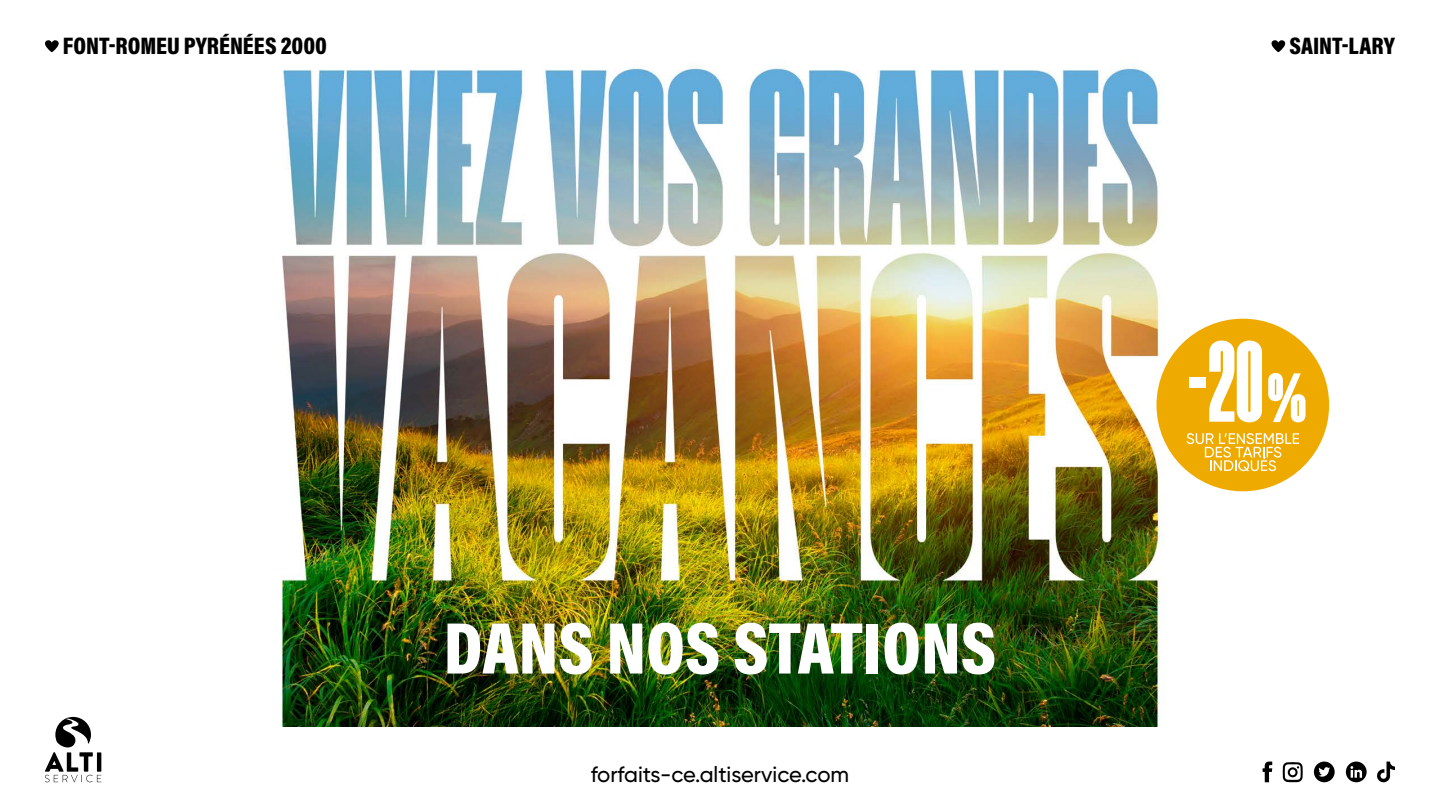
<style>
.page{position:relative;width:1440px;height:810px;background:#fff}
.page>*{position:absolute;margin:0;border:0;box-sizing:border-box;transform-origin:0 0}
.t1{font:900 74.03px "Acumin Pro Cond";color:#fff}
.t2{font:900 24.15px "Acumin Pro Cond";color:#000}
.t3{font:500 21.98px "Gilroy";color:#000}
</style>
<div class="page">
<img style="left:282px;top:42px;width:1020px;height:684px">
<svg style="left:45px;top:717px;width:56px;height:65px"></svg>
<svg style="left:1263px;top:762px;width:9px;height:20px"></svg>
<svg style="left:1283px;top:762px;width:20px;height:20px"></svg>
<svg style="left:1314px;top:762px;width:21px;height:20px"></svg>
<svg style="left:1346px;top:762px;width:21px;height:20px"></svg>
<svg style="left:45px;top:40px;width:14px;height:12px"></svg>
<svg style="left:1272px;top:40px;width:13px;height:12px"></svg>
<div style="left:1157px;top:319px;width:172px;height:172px;background:#efaa00;border-radius:50%"></div>
<svg style="left:1187px;top:433px;width:112px;height:38px"></svg>
<div style="left:1190px;top:378px;width:16px;height:10px;background:#fff"></div>
<svg style="left:1209px;top:341px;width:53px;height:81px"></svg>
<svg style="left:1268px;top:373px;width:38px;height:49px"></svg>
<svg style="left:1377px;top:762px;width:18px;height:20px"></svg>
<p class="t2" style="left:63px;top:30px;width:266px">FONT-ROMEU PYRÉNÉES 2000</p>
<p class="t2" style="left:1289px;top:30px;width:107px">SAINT-LARY</p>
<h1 class="t1" style="left:444px;top:600px;width:554px">DANS NOS STATIONS</h1>
<p class="t3" style="left:591px;top:761px;width:260px">forfaits-ce.altiservice.com</p>
</div>
